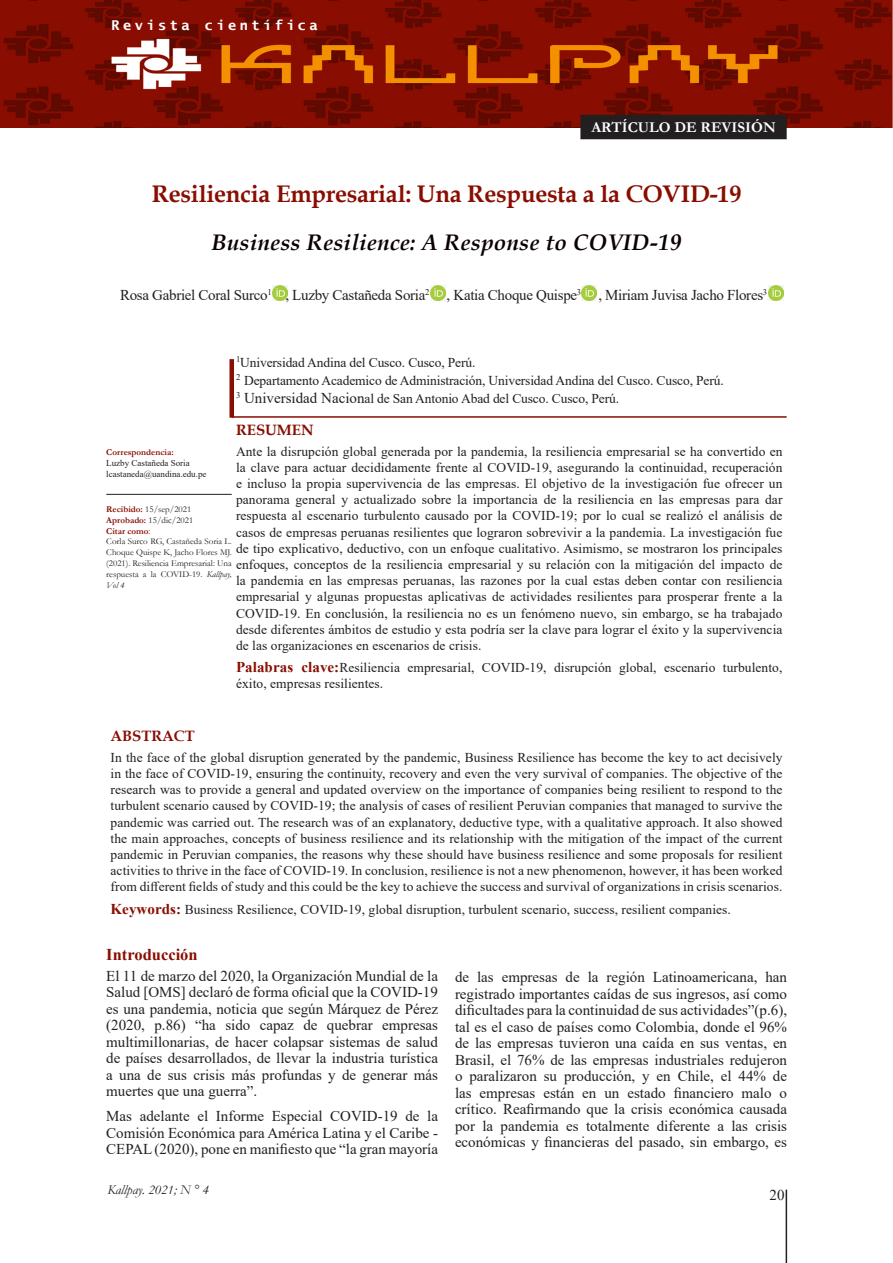
<style>
.page{position:relative;width:893px;height:1263px;background:#fff}
.page>*{position:absolute;margin:0;border:0;box-sizing:border-box;transform-origin:0 0}
.t1{font:700 24px "Book Antiqua";letter-spacing:-.01em;color:#890d01}
.t2{font:italic 700 22.5px "Book Antiqua";letter-spacing:.01em;color:#0c0003}
.t3{font:700 16.5px "Times New Roman";color:#890d01}
.t4{font:15px/16.5px "Times New Roman";color:#231f20;text-align:justify}
.t5{font:15px "Times New Roman";letter-spacing:-.02em;color:#231f20}
.t6{font:700 15px "Garamond";color:#fff}
.t7{font:700 15px "Book Antiqua";color:#890d01}
.resumen{font:13.5px/16.2px "Times New Roman";letter-spacing:.005em;color:#231f20;text-align:justify}
.t8{font:700 13.5px "Lucida Sans Typewriter";letter-spacing:.26em;color:#fff}
.t9{font:italic 13.5px "Garamond";color:#231f20}
.t10{font:9px/10.8px "Garamond";color:#231f20;text-align:justify}
.parrafo_de_cuerpo{font:9px "Times New Roman";color:#231f20}
.t11{font:700 9px "Garamond";color:#890d01}
.s1{font-size:15px}
.s2{font-weight:700;font-size:15px;color:#890d01}
.s3{font-weight:700;color:#890d01}
.s4{font-weight:400;color:#231f20}
.s5{font-style:italic}
</style>
<div class="page">
<hr style="left:786px;top:1189px;width:1px;height:74px;background:#231f20">
<img style="left:0;top:0;width:893px;height:127px">
<div style="left:581px;top:116px;width:205px;height:23px;background:#231f20"></div>
<div style="left:580px;top:115px;width:207px;height:24px;border:2px solid #231f20"></div>
<hr style="left:232px;top:416px;width:555px;height:2px;background:#890d01">
<div style="left:229px;top:359px;width:5px;height:59px;background:#890d01"></div>
<hr style="left:106px;top:494px;width:126px;height:1px;background:#231f20">
<img style="left:272px;top:286px;width:15px;height:14px">
<img style="left:431px;top:286px;width:14px;height:14px">
<img style="left:581px;top:286px;width:15px;height:14px">
<img style="left:769px;top:286px;width:14px;height:14px">
<p class="t8" style="left:112px;top:18px;width:208px">Revista científica</p>
<p class="t6" style="left:591px;top:117px;width:186px">ARTÍCULO DE REVISIÓN</p>
<p class="t1" style="left:152px;top:178px;width:591px">Resiliencia Empresarial: Una Respuesta a la COVID-19</p>
<p class="t2" style="left:212px;top:227px;width:471px">Business Resilience: A Response to COVID-19</p>
<p class="t5" style="left:120px;top:285px;width:652px">Rosa Gabriel Coral Surco<sup>1</sup> , Luzby Castañeda Soria<sup>2</sup> , Katia Choque Quispe<sup>3</sup> , Miriam Juvisa Jacho Flores<sup>3</sup>.</p>
<p class="resumen" style="left:236px;top:354px;width:241px"><sup>1</sup>Universidad Andina del Cusco. Cusco, Perú.</p>
<p class="resumen" style="left:236px;top:372px;width:489px"><sup>2</sup> Departamento Academico de Administración, Universidad Andina del Cusco. Cusco, Perú.</p>
<p class="resumen" style="left:236px;top:390px;width:385px"><sup>3</sup> <span class="s1">Universidad Nacion</span>al de San Antonio Abad del Cusco. Cusco, Perú.</p>
<p class="t7" style="left:236px;top:420px;width:79px">RESUMEN</p>
<p class="resumen" style="left:236px;top:442px;width:548px">Ante la disrupción global generada por la pandemia, la resiliencia empresarial se ha convertido en la clave para actuar decididamente frente al COVID-19, asegurando la continuidad, recuperación e incluso la propia supervivencia de las empresas. El objetivo de la investigación fue ofrecer un panorama general y actualizado sobre la importancia de la resiliencia en las empresas para dar respuesta al escenario turbulento causado por la COVID-19; por lo cual se realizó el análisis de casos de empresas peruanas resilientes que lograron sobrevivir a la pandemia. La investigación fue de tipo explicativo, deductivo, con un enfoque cualitativo. Asimismo, se mostraron los principales enfoques, conceptos de la resiliencia empresarial y su relación con la mitigación del impacto de la pandemia en las empresas peruanas, las razones por la cual estas deben contar con resiliencia empresarial y algunas propuestas aplicativas de actividades resilientes para prosperar frente a la COVID-19. En conclusión, la resiliencia no es un fenómeno nuevo, sin embargo, se ha trabajado desde diferentes ámbitos de estudio y esta podría ser la clave para lograr el éxito y la supervivencia de las organizaciones en escenarios de crisis.</p>
<p class="resumen" style="left:236px;top:659px;width:548px"><span class="s2">Palabras clave:</span>Resiliencia empresarial, COVID-19, disrupción global, escenario turbulento, éxito, empresas resilientes.</p>
<p class="t11" style="left:106px;top:446px;width:69px">Correspondencia:</p>
<p class="parrafo_de_cuerpo" style="left:106px;top:456px;width:85px">Luzby Castañeda Soria</p>
<p class="parrafo_de_cuerpo" style="left:106px;top:467px;width:102px">lcastaneda@uandina.edu.pe</p>
<p class="t10" style="left:106px;top:503px;width:86px"><span class="s3">Recibido:</span> 15/sep/2021</p>
<p class="t10" style="left:106px;top:514px;width:88px"><span class="s3">Aprobado:</span> 15/dic/2021</p>
<p class="t11" style="left:106px;top:525px;width:46px">Citar como<span class="s4">:</span></p>
<p class="t10" style="left:106px;top:536px;width:127px">Corla Surco RG, Castañeda Soria L.<br>Choque Quispe K, Jacho Flores MJ. (2021). Resiliencia Empresarial: Una respuesta a la COVID-19. <span class="s5">Kallpay, Vol 4</span></p>
<p class="t7" style="left:111px;top:726px;width:86px">ABSTRACT</p>
<p class="resumen" style="left:111px;top:749px;width:673px">In the face of the global disruption generated by the pandemic, Business Resilience has become the key to act decisively in the face of COVID-19, ensuring the continuity, recovery and even the very survival of companies. The objective of the research was to provide a general and updated overview on the importance of companies being resilient to respond to the turbulent scenario caused by COVID-19; the analysis of cases of resilient Peruvian companies that managed to survive the pandemic was carried out. The research was of an explanatory, deductive type, with a qualitative approach. It also showed the main approaches, concepts of business resilience and its relationship with the mitigation of the impact of the current pandemic in Peruvian companies, the reasons why these should have business resilience and some proposals for resilient activities to thrive in the face of COVID-19. In conclusion, resilience is not a new phenomenon, however, it has been worked from different fields of study and this could be the key to achieve the success and survival of organizations in crisis scenarios.</p>
<p class="resumen" style="left:111px;top:900px;width:622px"><span class="s2">Keywords:</span> Business Resilience, COVID-19, global disruption, turbulent scenario, success, resilient companies.</p>
<p class="t3" style="left:106px;top:942px;width:93px">Introducción</p>
<p class="t4" style="left:106px;top:967px;width:333px">El 11 de marzo del 2020, la Organización Mundial de la Salud [OMS] declaró de forma oficial que la COVID-19 es una pandemia, noticia que según Márquez de Pérez (2020, p.86) “ha sido capaz de quebrar empresas multimillonarias, de hacer colapsar sistemas de salud de países desarrollados, de llevar la industria turística a una de sus crisis más profundas y de generar más muertes que una guerra”.</p>
<p class="t4" style="left:106px;top:1107px;width:333px">Mas adelante el Informe Especial COVID-19 de la Comisión Económica para América Latina y el Caribe - CEPAL (2020), pone en manifiesto que “la gran mayoría</p>
<p class="t9" style="left:107px;top:1180px;width:103px">Kallpay. 2021; N ° 4</p>
<p class="t4" style="left:455px;top:968px;width:334px">de las empresas de la región Latinoamericana, han registrado importantes caídas de sus ingresos, así como dificultades para la continuidad de sus actividades”(p.6), tal es el caso de países como Colombia, donde el 96% de las empresas tuvieron una caída en sus ventas, en Brasil, el 76% de las empresas industriales redujeron o paralizaron su producción, y en Chile, el 44% de las empresas están en un estado financiero malo o crítico. Reafirmando que la crisis económica causada por la pandemia es totalmente diferente a las crisis económicas y financieras del pasado, sin embargo, es</p>
<p class="t4" style="left:769px;top:1186px;width:16px">20</p>
</div>
